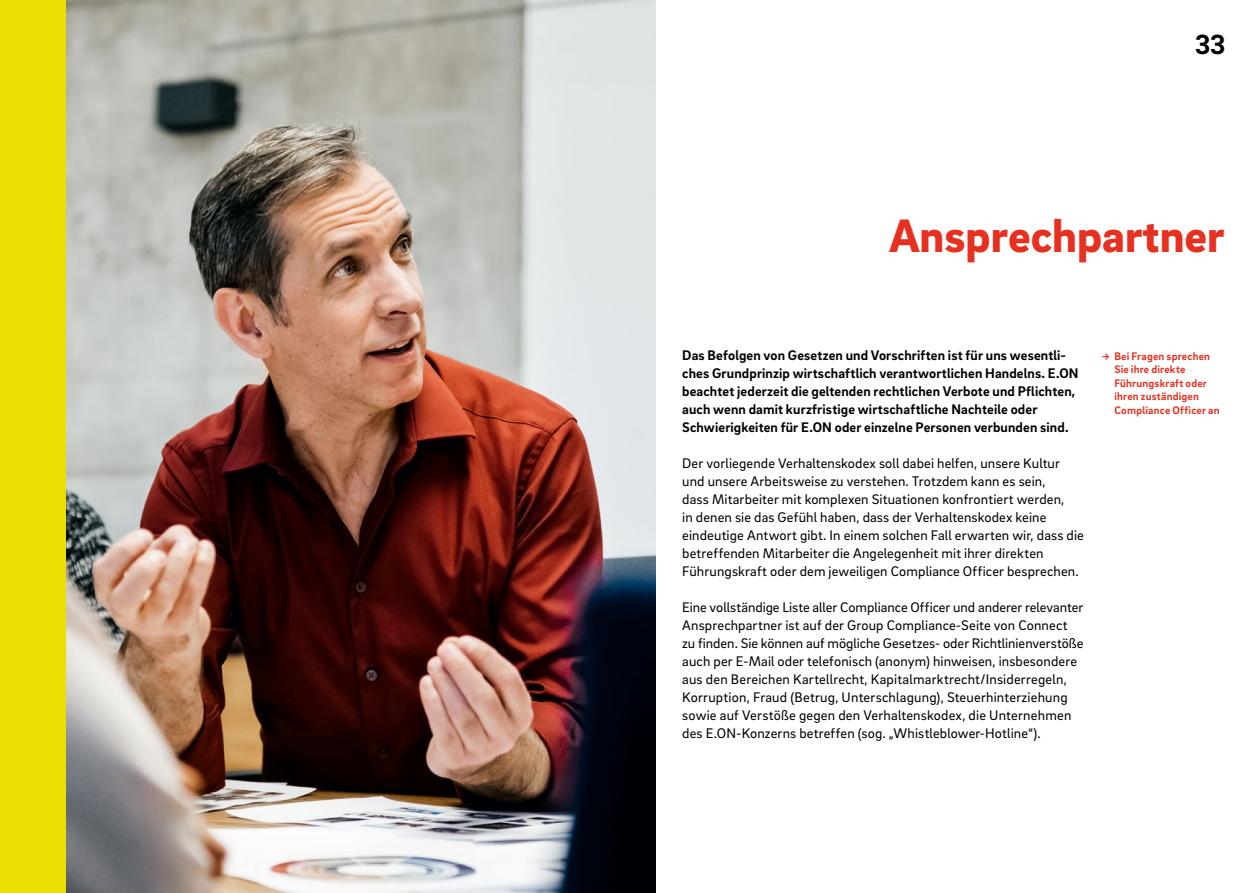
<style>
.page{position:relative;width:1259px;height:893px;background:#fff}
.page>*{position:absolute;margin:0;border:0;box-sizing:border-box;transform-origin:0 0}
.t1{font:900 48px "EON Brix Sans";color:#e63121}
.t2{font:700 28.35px "EON Brix Sans";color:#000}
.t3{font:14.25px/18px "EON Brix Sans";letter-spacing:.01em;color:#000}
.t4{font:700 14.25px/18px "EON Brix Sans";letter-spacing:.01em;color:#000}
.t5{font:700 11.25px/13.5px "EON Brix Sans";letter-spacing:.02em;color:#e63121}
</style>
<div class="page">
<img style="left:66px;top:0;width:590px;height:893px">
<div style="left:0;top:0;width:66px;height:893px;background:#e8e000"></div>
<h2 class="t2" style="left:1194px;top:26px;width:32px">33</h2>
<h1 class="t1" style="left:889px;top:205px;width:337px">Ansprechpartner</h1>
<p class="t4" style="left:682px;top:346px;width:398px">Das Befolgen von Gesetzen und Vorschriften ist für uns wesentli&shy;ches Grundprinzip wirtschaftlich verantwortlichen Handelns. E.ON beachtet jederzeit die geltenden rechtlichen Verbote und Pflichten, auch wenn damit kurzfristige wirtschaftliche Nachteile oder Schwierigkeiten für E.ON oder einzelne Personen verbunden sind.</p>
<p class="t3" style="left:682px;top:454px;width:403px">Der vorliegende Verhaltenskodex soll dabei helfen, unsere Kultur und unsere Arbeitsweise zu verstehen. Trotzdem kann es sein,<br>dass Mitarbeiter mit komplexen Situationen konfrontiert werden,<br>in denen sie das Gefühl haben, dass der Verhaltenskodex keine eindeutige Antwort gibt. In einem solchen Fall erwarten wir, dass die betreffenden Mitarbeiter die Angelegenheit mit ihrer direkten Führungskraft oder dem jeweiligen Compliance Officer besprechen.</p>
<p class="t3" style="left:682px;top:598px;width:403px">Eine vollständige Liste aller Compliance Officer und anderer relevanter Ansprechpartner ist auf der Group Compliance-Seite von Connect zu finden. Sie können auf mögliche Gesetzes- oder Richtlinienverstöße auch per E-Mail oder telefonisch (anonym) hinweisen, insbesondere aus den Bereichen Kartellrecht, Kapitalmarktrecht/Insiderregeln, Korruption, Fraud (Betrug, Unterschlagung), Steuerhinterziehung sowie auf Verstöße gegen den Verhaltenskodex, die Unternehmen des E.ON-Konzerns betreffen (sog. „Whistleblower-Hotline“).</p>
<p class="t5" style="left:1114px;top:349px;width:107px;text-indent:-13px">→ Bei Fragen sprechen<br>Sie ihre direkte<br>Führungskraft oder ihren zuständigen<br>Compliance Officer an</p>
</div>
